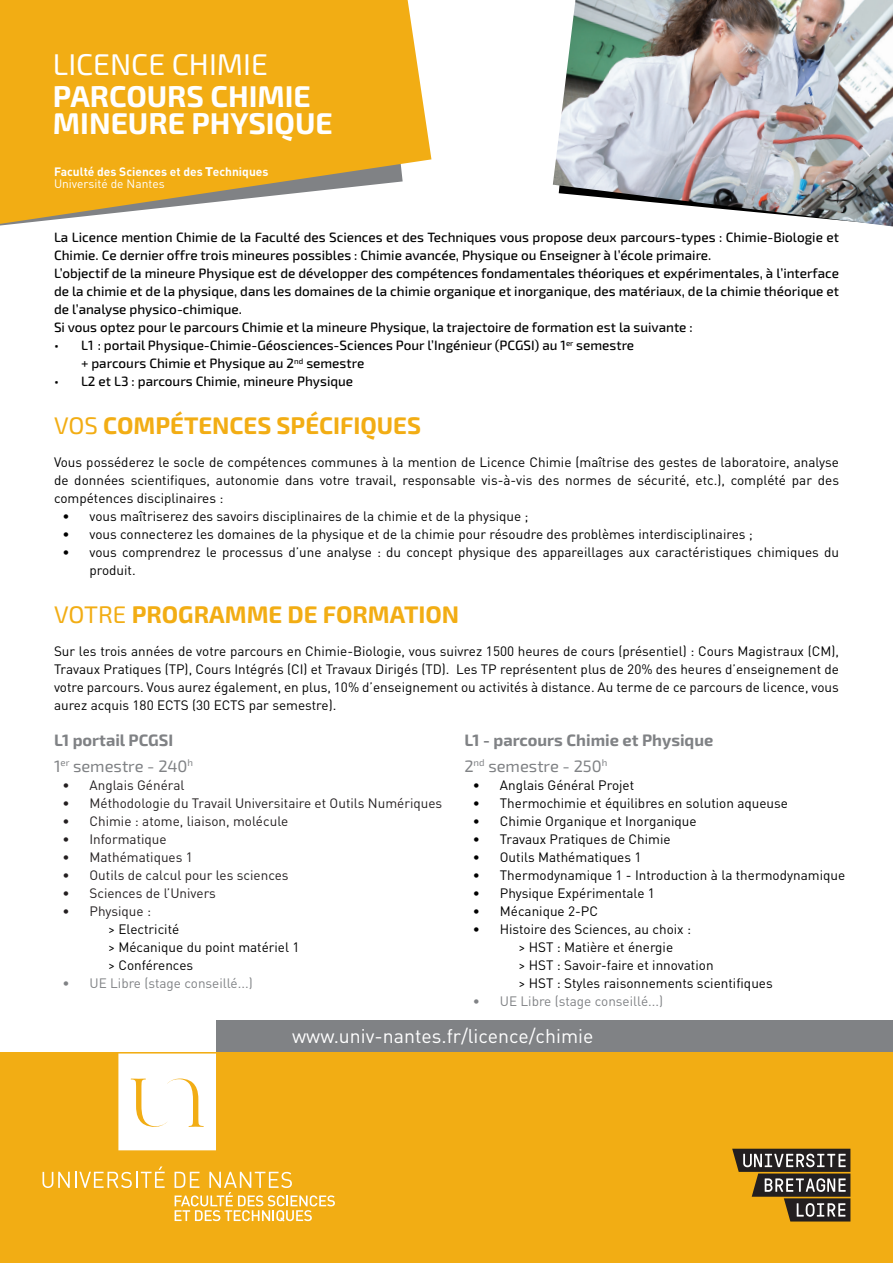
<style>
.page{position:relative;width:893px;height:1263px;background:#fff}
.page>*{position:absolute;margin:0;border:0;box-sizing:border-box;transform-origin:0 0}
.t1{font:700 30px/27px "Exo 2";color:#fff}
.t2{font:30px "Exo 2";color:#fff}
.t3{font:700 24px "Exo 2";color:#f2ad14}
.t4{font:19.5px "DIN Pro";color:#fff}
.t5{font:700 16.5px/25.5px "Exo 2";color:#808285}
.t6{font:13.5px/18px "DIN Pro";color:#000}
.t7{font:500 13.5px/18px "Exo 2";color:#000}
.t8{font:13.5px "DIN Pro";color:#231f20}
.t9{font:13.5px "DIN Pro";color:#808285}
.t10{font:700 12px/12px "DIN Pro";color:#fff}
.s1{font-family:"Tahoma"}
.s2{font-weight:400}
</style>
<div class="page">
<svg style="left:0;top:0;width:431px;height:224px;background:#efb535"></svg>
<div style="left:216px;top:1020px;width:677px;height:47px;background:#808285"></div>
<div style="left:0;top:1052px;width:893px;height:211px;background:#f2ad14"></div>
<svg style="left:43px;top:1166px;width:122px;height:22px"></svg>
<svg style="left:118px;top:1053px;width:98px;height:97px;background:#fef9ee"></svg>
<svg style="left:175px;top:1172px;width:160px;height:49px"></svg>
<svg style="left:732px;top:1149px;width:118px;height:72px"></svg>
<img style="left:553px;top:0;width:340px;height:226px">
<h1 class="t2" style="left:53px;top:47px;width:216px">Licence chimie</h1>
<h1 class="t1" style="left:53px;top:83px;width:281px">PARCOURS CHIMIE<br>MINEURE PHYSIQUE</h1>
<p class="t10" style="left:54px;top:164px;width:216px">Faculté des Sciences et des <span class="s1">T</span>echniques<br><span class="s2">Université de Nantes</span></p>
<p class="t7" style="left:54px;top:229px;width:786px">La Licence mention Chimie de la Faculté des Sciences et des Techniques vous propose deux parcours-types : Chimie-Biologie et Chimie. Ce dernier offre trois mineures possibles : Chimie avancée, Physique ou Enseigner à l’école primaire.<br>L’objectif de la mineure Physique est de développer des compétences fondamentales théoriques et expérimentales, à l’interface de la chimie et de la physique, dans les domaines de la chimie organique et inorganique, des matériaux, de la chimie théorique et de l’analyse physico-chimique.<br>Si vous optez pour le parcours Chimie et la mineure Physique, la trajectoire de formation est la suivante :</p>
<p class="t7" style="left:81px;top:337px;width:555px;text-indent:-27px">• L1 : portail Physique-Chimie-Géosciences-Sciences Pour l’Ingénieur (PCGSI) au 1<sup>er</sup> semestre + parcours Chimie et Physique au 2<sup>nd</sup> semestre</p>
<p class="t7" style="left:54px;top:373px;width:301px">• L2 et L3 : parcours Chimie, mineure Physique</p>
<h2 class="t3" style="left:54px;top:411px;width:368px"><span class="s2">vos</span> COMPÉTENCES SPÉCIFIQUES</h2>
<p class="t6" style="left:54px;top:452px;width:786px;text-align:justify">Vous posséderez le socle de compétences communes à la mention de Licence Chimie (maîtrise des gestes de laboratoire, analyse de données scientifiques, autonomie dans votre travail, responsable vis-à-vis des normes de sécurité, etc.), complété par des compétences disciplinaires :</p>
<p class="t6" style="left:63px;top:506px;width:468px">• vous maîtriserez des savoirs disciplinaires de la chimie et de la physique ;</p>
<p class="t6" style="left:63px;top:524px;width:692px">• vous connecterez les domaines de la physique et de la chimie pour résoudre des problèmes interdisciplinaires ;</p>
<p class="t6" style="left:90px;top:542px;width:751px;text-indent:-27px">• vous comprendrez le processus d’une analyse : du concept physique des appareillages aux caractéristiques chimiques du produit.</p>
<h2 class="t3" style="left:54px;top:600px;width:407px"><span class="s2">votre</span> PROGRAMME DE FORMATION</h2>
<p class="t6" style="left:54px;top:641px;width:786px;text-align:justify">Sur les trois années de votre parcours en Chimie-Biologie, vous suivrez 1500 heures de cours (présentiel) : Cours Magistraux (CM), Travaux Pratiques (TP), Cours Intégrés (CI) et Travaux Dirigés (TD). Les TP représentent plus de 20% des heures d’enseignement de votre parcours. Vous aurez également, en plus, 10% d’enseignement ou activités à distance. Au terme de ce parcours de licence, vous aurez acquis 180 ECTS (30 ECTS par semestre).</p>
<p class="t5" style="left:54px;top:728px;width:141px">L1 PORTAIL PCGSI<br><span class="s2">1</span><sup>er</sup> <span class="s2">semestre - 240</span><sup>h</sup></p>
<p class="t8" style="left:63px;top:774px;width:123px">• Anglais Général</p>
<p class="t8" style="left:63px;top:792px;width:381px">• Méthodologie du Travail Universitaire et Outils Numériques</p>
<p class="t8" style="left:63px;top:810px;width:227px">• Chimie : atome, liaison, molécule</p>
<p class="t8" style="left:63px;top:828px;width:106px">• Informatique</p>
<p class="t8" style="left:63px;top:846px;width:132px">• Mathématiques 1</p>
<p class="t8" style="left:63px;top:864px;width:228px">• Outils de calcul pour les sciences</p>
<p class="t8" style="left:63px;top:882px;width:155px">• Sciences de l’Univers</p>
<p class="t8" style="left:63px;top:900px;width:90px">• Physique :</p>
<p class="t6" style="left:108px;top:919px;width:193px">&gt; Electricité<br>&gt; Mécanique du point matériel 1 &gt; Conférences</p>
<p class="t9" style="left:63px;top:972px;width:192px">• UE Libre (stage conseillé...)</p>
<p class="t5" style="left:464px;top:728px;width:250px">L1 - PARCOURS CHIMIE ET PHYSIQUE<br><span class="s2">2</span><sup>nd</sup> <span class="s2">semestre - 250</span><sup>h</sup></p>
<p class="t6" style="left:473px;top:774px;width:163px">• Anglais Général Projet</p>
<p class="t6" style="left:473px;top:792px;width:317px">• Thermochimie et équilibres en solution aqueuse</p>
<p class="t6" style="left:473px;top:810px;width:225px">• Chimie Organique et Inorganique</p>
<p class="t6" style="left:473px;top:828px;width:199px">• Travaux Pratiques de Chimie</p>
<p class="t6" style="left:473px;top:846px;width:170px">• Outils Mathématiques 1</p>
<p class="t6" style="left:473px;top:864px;width:374px">• Thermodynamique 1 - Introduction à la thermodynamique</p>
<p class="t6" style="left:473px;top:882px;width:184px">• Physique Expérimentale 1</p>
<p class="t6" style="left:473px;top:900px;width:127px">• Mécanique 2-PC</p>
<p class="t6" style="left:518px;top:918px;width:256px;text-indent:-45px">• Histoire des Sciences, au choix :<br>&gt; HST : Matière et énergie<br>&gt; HST : Savoir-faire et innovation<br>&gt; HST : Styles raisonnements scientifiques</p>
<p class="t9" style="left:473px;top:990px;width:192px">• UE Libre (stage conseillé...)</p>
<h3 class="t4" style="left:292px;top:1020px;width:303px">www.univ-nantes.fr/licence/chimie</h3>
</div>
